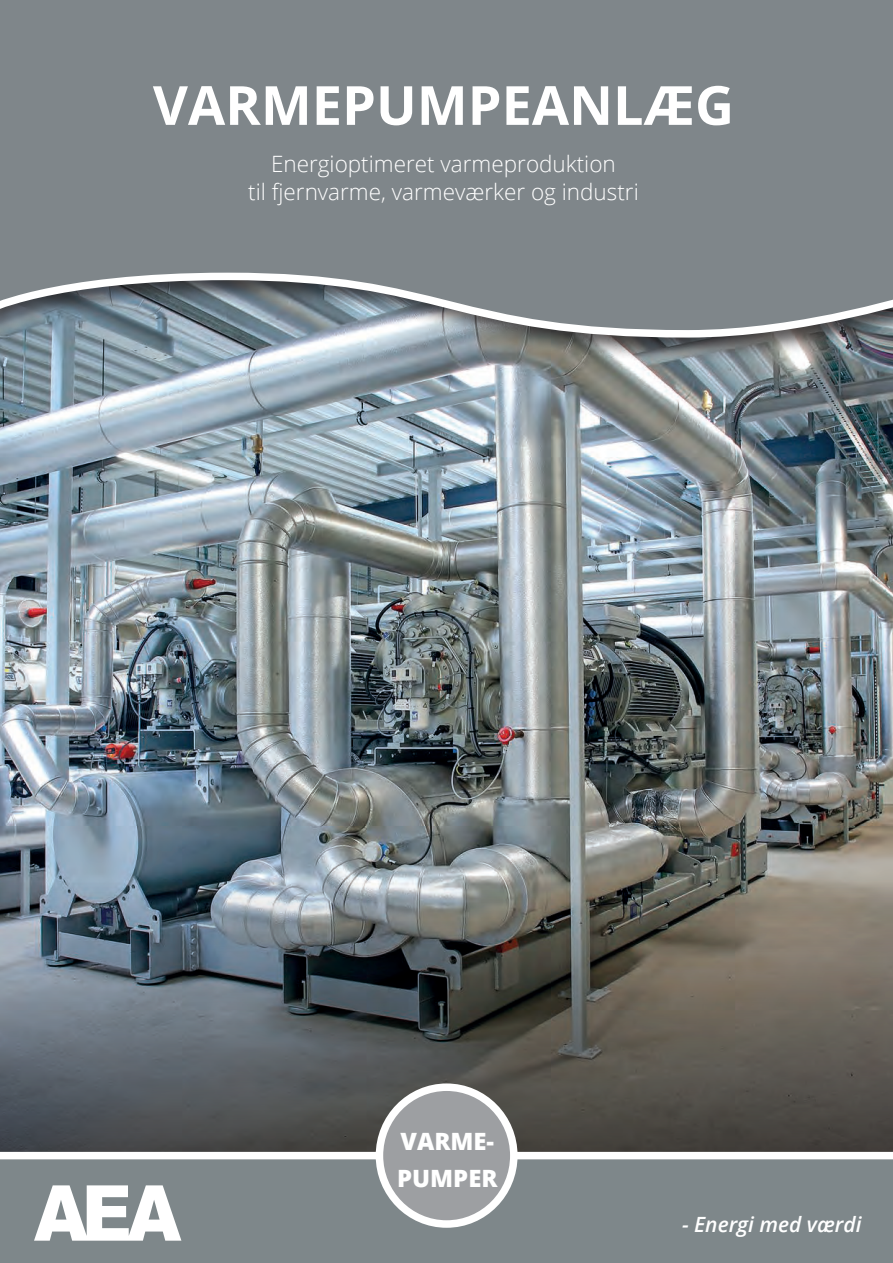
<style>
.page{position:relative;width:893px;height:1263px;background:#fff}
.page>*{position:absolute;margin:0;border:0;box-sizing:border-box;transform-origin:0 0}
.t1{font:700 54px "Open Sans";color:#fff}
.t2{font:800 23.85px/37px "Open Sans";color:#fff}
.t3{font:300 22.5px/28.5px "Open Sans";color:#fff;text-align:center}
.t4{font:italic 600 21px "Open Sans";color:#fff}
</style>
<div class="page">
<svg style="left:0;top:1020px;width:893px;height:132px;background:#545554"></svg>
<div style="left:0;top:1155px;width:893px;height:108px;background:#7e878a"></div>
<img style="left:0;top:0;width:893px;height:1020px">
<div style="left:0;top:1152px;width:893px;height:7px;background:#fff"></div>
<div style="left:379px;top:1087px;width:135px;height:137px;background:#9d9fa2;border-radius:50%"></div>
<div style="left:376px;top:1083px;width:142px;height:145px;border:8px solid #fff;border-radius:50%"></div>
<svg style="left:34px;top:1185px;width:147px;height:56px"></svg>
<h1 class="t1" style="left:153px;top:67px;width:583px">VARMEPUMPEANLÆG</h1>
<p class="t3" style="left:248px;top:149px;width:392px">Energioptimeret varmeproduktion<br>til fjernvarme, varmeværker og industri</p>
<p class="t2" style="left:397px;top:1121px;width:102px">VARME-<br>PUMPER</p>
<p class="t4" style="left:682px;top:1210px;width:181px">- Energi med værdi</p>
</div>
